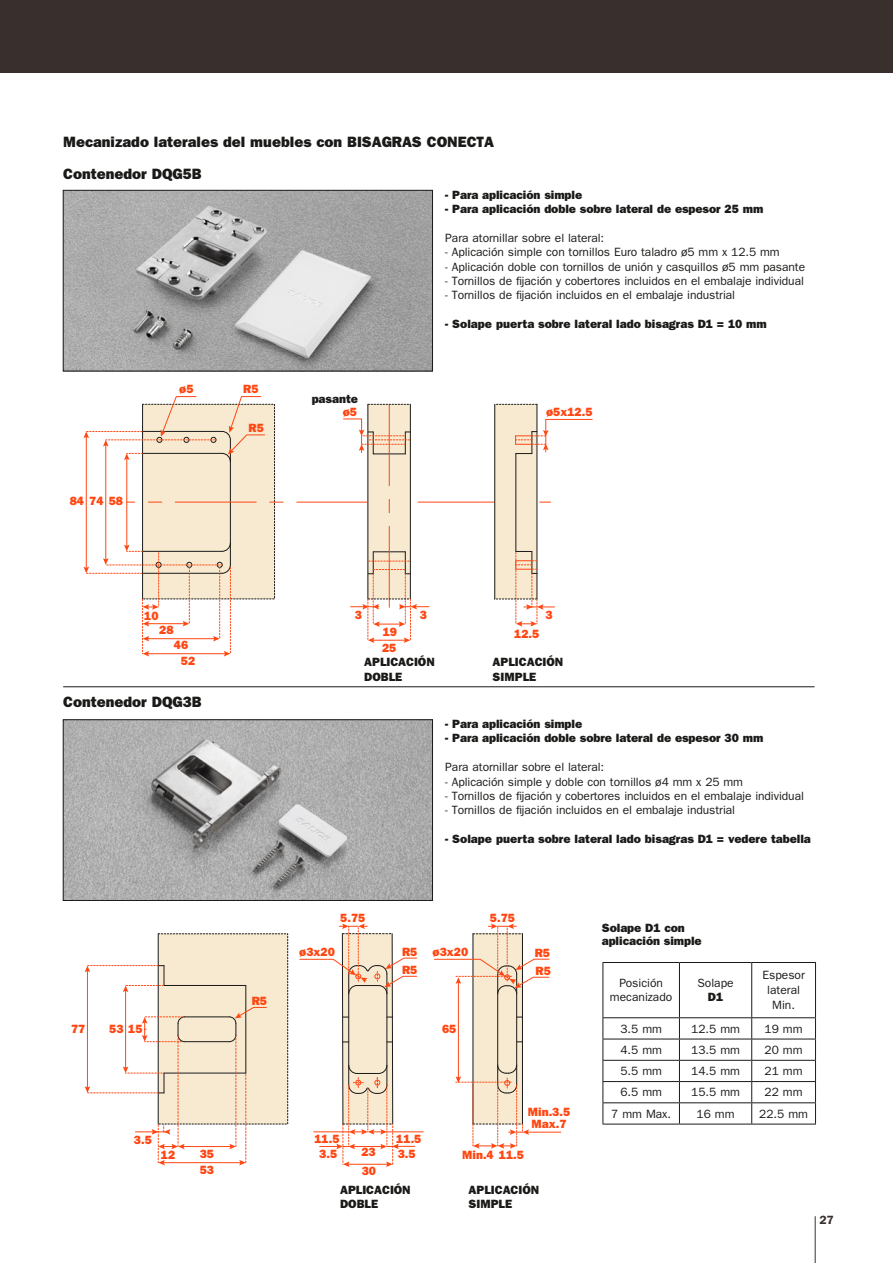
<style>
.page{position:relative;width:893px;height:1263px;background:#fff}
.page>*{position:absolute;margin:0;border:0;box-sizing:border-box;transform-origin:0 0}
.t1{font:15px/32.5px "ITC Franklin Gothic Std Hvy";color:#1a1a18}
.t2{font:12px/15px "ITC Franklin Gothic Std";letter-spacing:-.005em;color:#1a1a18;text-align:center}
.t3{font:12px/14.4px "ITC Franklin Gothic Std Hvy";letter-spacing:-.005em;color:#1a1a18}
.t4{font:12px/18.1px "ITC Franklin Gothic Std Hvy";color:#ff4712}
.t5{font:600 12px "ITC Franklin Gothic Std";color:#392f2d}
</style>
<div class="page">
<div style="left:0;top:0;width:893px;height:72px;background:#392f2d"></div>
<img style="left:65px;top:192px;width:366px;height:177px">
<div style="left:63px;top:190px;width:370px;height:181px;border:1px solid #1a1a18"></div>
<img style="left:65px;top:721px;width:366px;height:178px">
<div style="left:63px;top:719px;width:370px;height:182px;border:1px solid #1a1a18"></div>
<div style="left:473px;top:934px;width:49px;height:190px;background:#f8ead1"></div>
<hr style="left:473px;top:934px;width:1px;height:190px;background:#1a1a18">
<hr style="left:497px;top:974px;width:1px;height:111px;background:#1a1a18">
<hr style="left:516px;top:974px;width:1px;height:111px;background:#1a1a18">
<hr style="left:522px;top:934px;width:1px;height:190px;background:#1a1a18">
<hr style="left:527px;top:1132px;width:34px;height:1px;background:#ff4712">
<hr style="left:387px;top:1131px;width:36px;height:1px;background:#ff4712">
<svg style="left:299px;top:923px;width:118px;height:244px"></svg>
<hr style="left:458px;top:982px;width:1px;height:96px;background:#ff4712">
<svg style="left:434px;top:923px;width:116px;height:72px"></svg>
<svg style="left:455px;top:1064px;width:74px;height:85px"></svg>
<svg style="left:84px;top:934px;width:204px;height:231px"></svg>
<svg style="left:83px;top:396px;width:510px;height:260px"></svg>
<hr style="left:63px;top:686px;width:752px;height:1px;background:#1a1a18">
<hr style="left:602px;top:962px;width:77px;height:1px;background:#1a1a18">
<hr style="left:602px;top:963px;width:1px;height:54px;background:#1a1a18">
<hr style="left:679px;top:962px;width:73px;height:1px;background:#1a1a18">
<hr style="left:679px;top:963px;width:1px;height:54px;background:#1a1a18">
<hr style="left:752px;top:962px;width:64px;height:1px;background:#1a1a18">
<hr style="left:751px;top:963px;width:1px;height:54px;background:#1a1a18">
<hr style="left:815px;top:963px;width:1px;height:54px;background:#1a1a18">
<hr style="left:602px;top:1017px;width:77px;height:1px;background:#1a1a18">
<hr style="left:679px;top:1017px;width:73px;height:1px;background:#1a1a18">
<hr style="left:752px;top:1017px;width:64px;height:1px;background:#1a1a18">
<hr style="left:602px;top:1039px;width:77px;height:1px;background:#1a1a18">
<hr style="left:679px;top:1039px;width:73px;height:1px;background:#1a1a18">
<hr style="left:752px;top:1039px;width:64px;height:1px;background:#1a1a18">
<hr style="left:602px;top:1060px;width:77px;height:1px;background:#1a1a18">
<hr style="left:679px;top:1060px;width:73px;height:1px;background:#1a1a18">
<hr style="left:752px;top:1060px;width:64px;height:1px;background:#1a1a18">
<hr style="left:602px;top:1081px;width:77px;height:1px;background:#1a1a18">
<hr style="left:679px;top:1081px;width:73px;height:1px;background:#1a1a18">
<hr style="left:752px;top:1081px;width:64px;height:1px;background:#1a1a18">
<hr style="left:602px;top:1102px;width:77px;height:1px;background:#1a1a18">
<svg style="left:602px;top:1018px;width:1px;height:106px"></svg>
<hr style="left:679px;top:1102px;width:73px;height:1px;background:#1a1a18">
<svg style="left:679px;top:1018px;width:1px;height:106px"></svg>
<hr style="left:752px;top:1102px;width:64px;height:1px;background:#1a1a18">
<svg style="left:751px;top:1018px;width:1px;height:106px"></svg>
<svg style="left:815px;top:1018px;width:1px;height:106px"></svg>
<hr style="left:602px;top:1124px;width:77px;height:1px;background:#1a1a18">
<hr style="left:679px;top:1124px;width:73px;height:1px;background:#1a1a18">
<hr style="left:752px;top:1124px;width:64px;height:1px;background:#1a1a18">
<hr style="left:815px;top:1216px;width:1px;height:47px;background:#392f2d">
<p class="t1" style="left:63px;top:125px;width:432px">Mecanizado laterales del muebles con BISAGRAS CONECTA<br>Contenedor DQG5B</p>
<p class="t4" style="left:70px;top:492px;width:55px">84 74 58</p>
<p class="t4" style="left:179px;top:380px;width:16px">ø5</p>
<p class="t4" style="left:243px;top:380px;width:17px">R5</p>
<p class="t4" style="left:249px;top:418px;width:17px">R5</p>
<p class="t3" style="left:312px;top:392px;width:48px">pasante</p>
<p class="t4" style="left:343px;top:403px;width:16px">ø5</p>
<p class="t3" style="left:445px;top:187px;width:138px">- Para aplicación simple</p>
<p class="t3" style="left:445px;top:202px;width:320px">- Para aplicación doble sobre lateral de espesor 25 mm</p>
<p class="t2" style="left:445px;top:230px;width:160px">Para atornillar sobre el lateral:</p>
<p class="t2" style="left:445px;top:245px;width:336px">- Aplicación simple con tornillos Euro taladro ø5 mm x 12.5 mm</p>
<p class="t2" style="left:445px;top:259px;width:361px">- Aplicación doble con tornillos de unión y casquillos ø5 mm pasante</p>
<p class="t2" style="left:445px;top:273px;width:360px">- Tornillos de fijación y cobertores incluidos en el embalaje individual</p>
<p class="t2" style="left:445px;top:288px;width:291px">- Tornillos de fijación incluidos en el embalaje industrial</p>
<p class="t3" style="left:445px;top:317px;width:323px">- Solape puerta sobre lateral lado bisagras D1 = 10 mm</p>
<p class="t4" style="left:546px;top:403px;width:48px">ø5x12.5</p>
<p class="t4" style="left:144px;top:606px;width:16px">10</p>
<p class="t4" style="left:159px;top:621px;width:16px">28</p>
<p class="t4" style="left:355px;top:606px;width:9px">3</p>
<p class="t4" style="left:420px;top:606px;width:9px">3</p>
<p class="t4" style="left:383px;top:623px;width:16px">19</p>
<p class="t4" style="left:545px;top:605px;width:9px">3</p>
<p class="t4" style="left:514px;top:624px;width:27px">12.5</p>
<p class="t4" style="left:174px;top:638px;width:23px;line-height:15px;text-align:center">46<br>52</p>
<p class="t4" style="left:382px;top:639px;width:16px">25</p>
<p class="t3" style="left:364px;top:655px;width:72px">APLICACIÓN<br>DOBLE</p>
<p class="t3" style="left:493px;top:655px;width:72px">APLICACIÓN<br>SIMPLE</p>
<p class="t1" style="left:63px;top:685px;width:140px">Contenedor DQG3B</p>
<p class="t3" style="left:445px;top:717px;width:138px">- Para aplicación simple</p>
<p class="t3" style="left:445px;top:731px;width:320px">- Para aplicación doble sobre lateral de espesor 30 mm</p>
<p class="t2" style="left:445px;top:760px;width:160px">Para atornillar sobre el lateral:</p>
<p class="t2" style="left:445px;top:774px;width:299px">- Aplicación simple y doble con tornillos ø4 mm x 25 mm</p>
<p class="t2" style="left:445px;top:788px;width:360px">- Tornillos de fijación y cobertores incluidos en el embalaje individual</p>
<p class="t2" style="left:445px;top:803px;width:291px">- Tornillos de fijación incluidos en el embalaje industrial</p>
<p class="t3" style="left:445px;top:832px;width:367px">- Solape puerta sobre lateral lado bisagras D1 = vedere tabella</p>
<p class="t4" style="left:252px;top:992px;width:17px">R5</p>
<p class="t4" style="left:340px;top:908px;width:27px">5.75</p>
<p class="t4" style="left:299px;top:942px;width:37px">ø3x20</p>
<p class="t4" style="left:402px;top:942px;width:17px">R5<br>R5</p>
<p class="t4" style="left:490px;top:908px;width:27px">5.75</p>
<p class="t4" style="left:433px;top:942px;width:37px">ø3x20</p>
<p class="t4" style="left:535px;top:944px;width:18px">R5<br>R5</p>
<p class="t4" style="left:71px;top:1019px;width:16px">77</p>
<p class="t4" style="left:109px;top:1019px;width:35px">53 15</p>
<p class="t4" style="left:442px;top:1019px;width:16px">65</p>
<p class="t4" style="left:134px;top:1130px;width:19px">3.5</p>
<p class="t4" style="left:314px;top:1129px;width:27px">11.5</p>
<p class="t4" style="left:396px;top:1129px;width:27px">11.5</p>
<p class="t4" style="left:528px;top:1106px;width:44px;line-height:11.7px;text-align:center">Min.3.5<br>Max.7</p>
<p class="t4" style="left:161px;top:1146px;width:16px">12</p>
<p class="t4" style="left:200px;top:1145px;width:16px;line-height:16.2px">35<br>53</p>
<p class="t4" style="left:319px;top:1145px;width:19px">3.5</p>
<p class="t4" style="left:361px;top:1143px;width:16px">23</p>
<p class="t4" style="left:398px;top:1145px;width:19px">3.5</p>
<p class="t4" style="left:362px;top:1161px;width:16px">30</p>
<p class="t3" style="left:340px;top:1182px;width:72px">APLICACIÓN<br>DOBLE</p>
<p class="t4" style="left:462px;top:1145px;width:64px">Min.4 11.5</p>
<p class="t3" style="left:469px;top:1182px;width:72px">APLICACIÓN<br>SIMPLE</p>
<p class="t3" style="left:602px;top:921px;width:101px;line-height:13.5px">Solape D1 con aplicación simple</p>
<p class="t2" style="left:610px;top:976px;width:64px;line-height:14.4px">Posición mecanizado</p>
<p class="t2" style="left:697px;top:975px;width:38px">Solape</p>
<p class="t3" style="left:708px;top:990px;width:17px">D1</p>
<p class="t2" style="left:762px;top:968px;width:44px">Espesor lateral<br>Min.</p>
<p class="t2" style="left:620px;top:1021px;width:43px">3.5 mm</p>
<p class="t2" style="left:691px;top:1021px;width:50px">12.5 mm</p>
<p class="t2" style="left:765px;top:1021px;width:40px">19 mm</p>
<p class="t2" style="left:620px;top:1042px;width:43px">4.5 mm</p>
<p class="t2" style="left:691px;top:1042px;width:50px">13.5 mm</p>
<p class="t2" style="left:765px;top:1042px;width:40px">20 mm</p>
<p class="t2" style="left:620px;top:1063px;width:43px">5.5 mm</p>
<p class="t2" style="left:691px;top:1063px;width:50px">14.5 mm</p>
<p class="t2" style="left:765px;top:1063px;width:40px">21 mm</p>
<p class="t2" style="left:620px;top:1085px;width:43px">6.5 mm</p>
<p class="t2" style="left:691px;top:1085px;width:50px">15.5 mm</p>
<p class="t2" style="left:765px;top:1085px;width:40px">22 mm</p>
<p class="t2" style="left:611px;top:1106px;width:61px">7 mm Max.</p>
<p class="t2" style="left:697px;top:1106px;width:40px">16 mm</p>
<p class="t2" style="left:759px;top:1106px;width:50px">22.5 mm</p>
<p class="t5" style="left:819px;top:1213px;width:16px">27</p>
</div>
